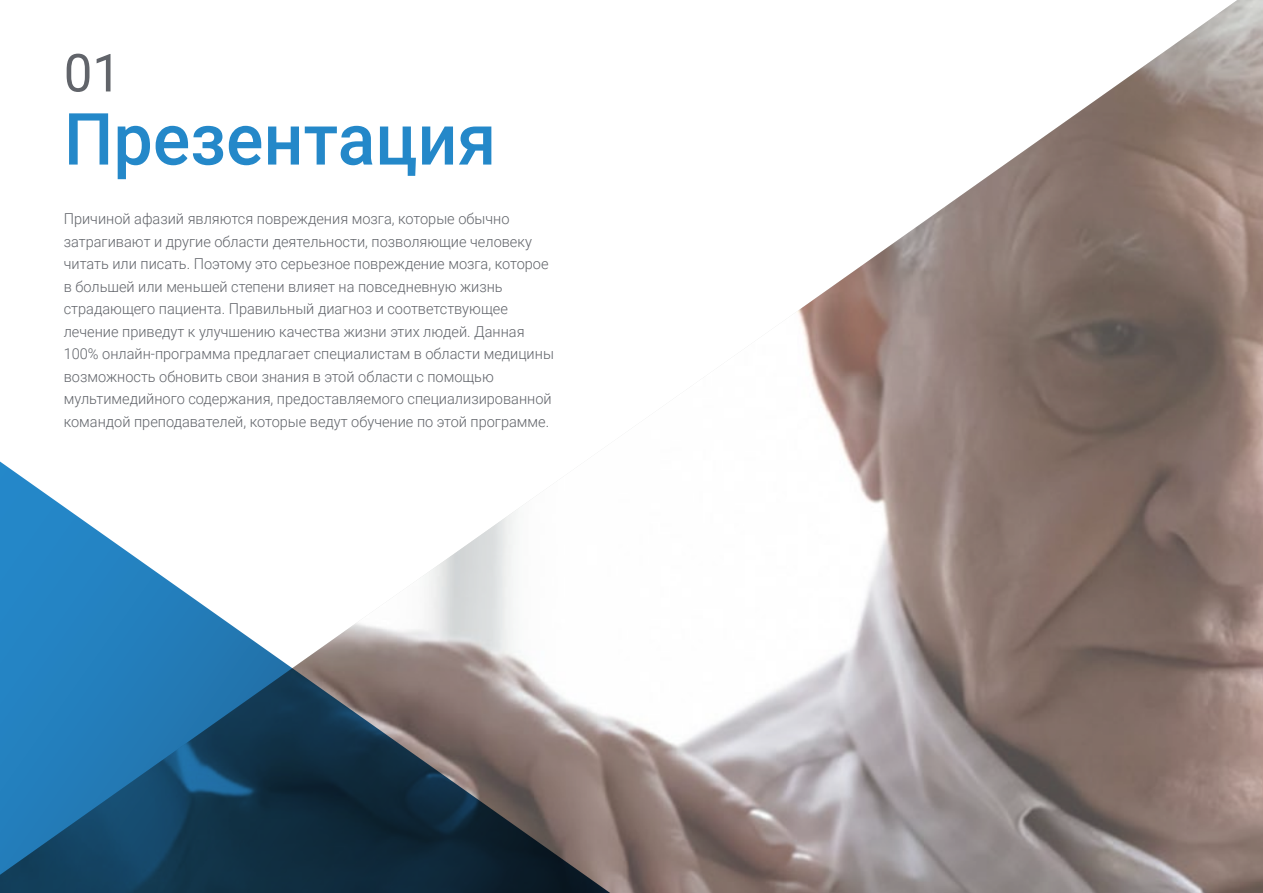
<style>
.page{position:relative;width:1263px;height:893px;background:#fff}
.page>*{position:absolute;margin:0;border:0;box-sizing:border-box;transform-origin:0 0}
.t1{font:500 72px "Roboto";color:#2488c9}
.t2{font:52.5px "Roboto";color:#61646a}
.t3{font:300 15px/22.5px "Roboto";color:#61646a}
</style>
<div class="page">
<img style="left:640px;top:0;width:623px;height:893px">
<svg style="left:0;top:461px;width:640px;height:432px"></svg>
<h2 class="t2" style="left:64px;top:36px;width:59px">01</h2>
<h1 class="t1" style="left:64px;top:89px;width:434px">Презентация</h1>
<p class="t3" style="left:64px;top:207px;width:492px">Причиной афазий являются повреждения мозга, которые обычно затрагивают и другие области деятельности, позволяющие человеку читать или писать. Поэтому это серьезное повреждение мозга, которое в большей или меньшей степени влияет на повседневную жизнь страдающего пациента. Правильный диагноз и соответствующее лечение приведут к улучшению качества жизни этих людей. Данная 100% онлайн-программа предлагает специалистам в области медицины возможность обновить свои знания в этой области с помощью мультимедийного содержания, предоставляемого специализированной командой преподавателей, которые ведут обучение по этой программе.</p>
</div>
